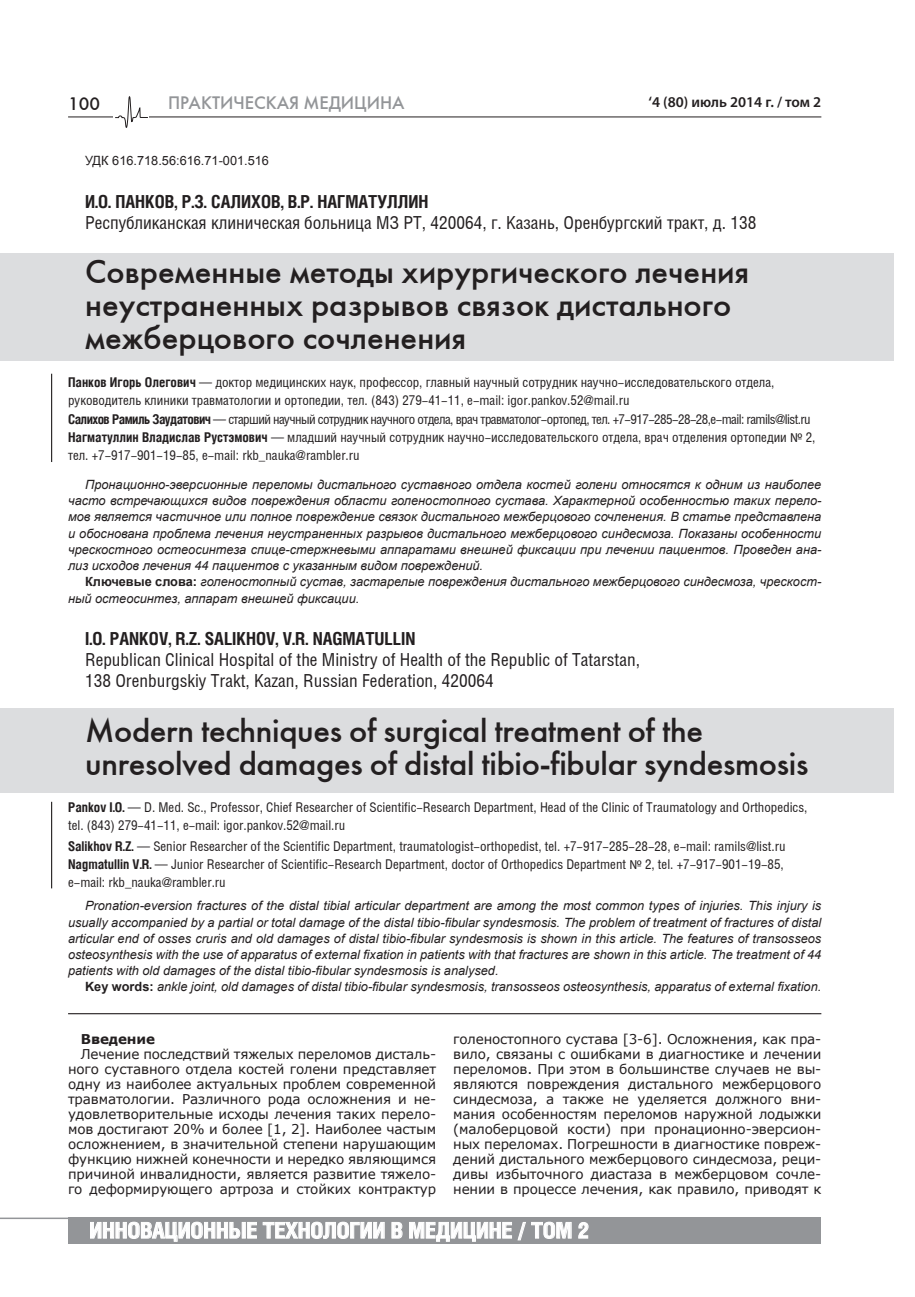
<style>
.page{position:relative;width:915px;height:1297px;background:#fff}
.page>*{position:absolute;margin:0;border:0;box-sizing:border-box;transform-origin:0 0}
.t1{font:33px/33px "Futuris C";color:#231f20}
.t2{font:700 21.75px "Helios Cond";color:#fff;scale:1.05 1}
.t3{font:18px/21px "Helios Cond";color:#231f20}
.t4{font:700 18px "Helios Cond";color:#231f20}
.t5{font:18px "Futuris C";color:#939598}
.t6{font:18px "Futuris C";color:#231f20}
.t7{font:600 15px "Myriad Pro";color:#231f20}
.t8{font:13.5px/18px "Helios Cond";color:#231f20}
.t9{font:13.5px/15px "Verdana";letter-spacing:-.01em;color:#231f20;text-align:justify}
.t10{font:700 13.5px "Verdana";letter-spacing:-.01em;color:#231f20}
.t11{font:italic 12.75px/16.2px "Arial";color:#231f20;text-align:justify}
.t12{font:12.75px "Arial";color:#231f20}
.s1{font-weight:700}
.s2{font-family:"Myriad Pro"}
.s3{font-weight:700;font-style:normal}
</style>
<div class="page">
<hr style="left:68px;top:117px;width:753px;height:1px;background:#231f20">
<div style="left:68px;top:1218px;width:751px;height:26px;background:#939598"></div>
<svg style="left:90px;top:1222px;width:167px;height:19px"></svg>
<svg style="left:263px;top:1222px;width:121px;height:17px"></svg>
<svg style="left:391px;top:1222px;width:11px;height:16px"></svg>
<svg style="left:409px;top:1222px;width:102px;height:19px"></svg>
<svg style="left:517px;top:1222px;width:8px;height:18px"></svg>
<svg style="left:531px;top:1221px;width:40px;height:18px"></svg>
<svg style="left:578px;top:1222px;width:10px;height:16px"></svg>
<hr style="left:0;top:1217px;width:269px;height:2px;background:#939598">
<svg style="left:114px;top:96px;width:35px;height:32px"></svg>
<div style="left:1px;top:708px;width:892px;height:84px;background:#dcdddf"></div>
<div style="left:1px;top:253px;width:892px;height:107px;background:#dcdddf"></div>
<hr style="left:51px;top:374px;width:1px;height:88px;background:#231f20">
<hr style="left:51px;top:802px;width:1px;height:86px;background:#231f20">
<hr style="left:68px;top:1013px;width:753px;height:1px;background:#231f20">
<h3 class="t6" style="left:68px;top:93px;width:33px">100</h3>
<h3 class="t5" style="left:168px;top:92px;width:238px">ПРАКТИЧЕСКАЯ МЕДИЦИНА</h3>
<p class="t7" style="left:648px;top:92px;width:174px">‘4 (80) июль 2014 г. / том 2</p>
<p class="t12" style="left:85px;top:152px;width:185px">УДК 616.718.56:616.71-001.516</p>
<h3 class="t4" style="left:85px;top:190px;width:147px">И.О. ПАН КОВ, Р.З. САЛИХОВ</h3>
<h3 class="t4" style="left:280px;top:190px;width:48px">, В.Р. НАГМАТ</h3>
<h3 class="t4" style="left:377px;top:190px;width:21px">УЛЛИН</h3>
<h3 class="t3" style="left:85px;top:212px;width:672px">Республиканская клиническая больница МЗ РТ, 420064, г. Казань, Оренбургский тракт, д. 138</h3>
<h1 class="t1" style="left:85px;top:255px;width:665px">Современные методы хирургического лечения неустраненных разрывов связок дистального межберцового сочленения</h1>
<p class="t8" style="left:68px;top:373px;width:707px"><span class="s1">Панков Игорь Олегович</span> — доктор медицинских наук, профессор, главный научный сотрудник научно-исследовательского отдела, руководитель клиники травматологии и ортопедии, тел. (843) 279-41-11, е-mail: igor.pankov.52@mail.ru</p>
<p class="t8" style="left:68px;top:410px;width:748px"><span class="s1">Салихов Рамиль Заудатович</span> — старший научный сотрудник научного отдела, врач травматолог-ортопед, тел. +7-917-285-28-28,е-mail: ramils@list.ru<br><span class="s1">Нагматуллин Владислав Рустэмович</span> — младший научный сотрудник научно-исследовательского отдела, врач отделения ортопедии <span class="s2">№</span> 2, тел. +7-917-901-19-85, е-mail: rkb_nauka@rambler.ru</p>
<p class="t11" style="left:68px;top:477px;width:754px;text-indent:17px">Пронационно-эверсионные переломы дистального суставного отдела костей голени относятся к одним из наиболее часто встречающихся видов повреждения области голеностопного сустава. Характерной особенностью таких перело&shy;мов является частичное или полное повреждение связок дистального межберцового сочленения. В статье представлена и обоснована проблема лечения неустраненных разрывов дистального межберцового синдесмоза. Показаны особенности чрескостного остеосинтеза спице-стержневыми аппаратами внешней фиксации при лечении пациентов. Проведен ана&shy;лиз исходов лечения 44 пациентов с указанным видом повреждений.</p>
<p class="t11" style="left:68px;top:574px;width:754px;text-indent:17px"><span class="s3">Ключевые слова:</span> голеностопный сустав, застарелые повреждения дистального межберцового синдесмоза, чрескост&shy;ный остеосинтез, аппарат внешней фиксации.</p>
<h3 class="t4" style="left:85px;top:628px;width:239px">I.O. PAN KOV, R.Z. SALIKHOV, V.R. NAGMAT</h3>
<h3 class="t4" style="left:374px;top:628px;width:41px">ULLIN</h3>
<h3 class="t3" style="left:85px;top:649px;width:556px">Republican Clinical Hospital of the Ministry of Health of the Republic of Tatarstan,<br>138 Orenburgskiy Trakt, Kazan, Russian Federation, 420064</h3>
<h1 class="t1" style="left:85px;top:714px;width:724px">Modern techniques of surgical treatment of the unresolved damages of distal tibio-fibular syndesmosis</h1>
<p class="t8" style="left:68px;top:798px;width:740px"><span class="s1">Pankov I.O.</span> — D. Med. Sc., Professor, Chief Researcher of Scientific-Research Department, Head of the Clinic of Traumatology and Orthopedics, tel. (843) 279-41-11, е-mail: igor.pankov.52@mail.ru</p>
<p class="t8" style="left:68px;top:837px;width:718px"><span class="s1">Salikhov R.Z.</span> — Senior Researcher of the Scientific Department, traumatologist-orthopedist, tel. +7-917-285-28-28, е-mail: ramils@list.ru<br><span class="s1">Nagmatullin V.R.</span> — Junior Researcher of Scientific-Research Department, doctor of Orthopedics Department <span class="s2">№</span> 2, tel. +7-917-901-19-85, е-mail: rkb_nauka@rambler.ru</p>
<p class="t11" style="left:68px;top:898px;width:754px;text-indent:17px">Pronation-eversion fractures of the distal tibial articular department are among the most common types of injuries. This injury is usually accompanied by a partial or total damage of the distal tibio-fibular syndesmosis. The problem of treatment of fractures of distal articular end of osses cruris and old damages of distal tibio-fibular syndesmosis is shown in this article. The features of transosseos osteosynthesis with the use of apparatus of external fixation in patients with that fractures are shown in this article. The treatment of 44 patients with old damages of the distal tibio-fibular syndesmosis is analysed.</p>
<p class="t11" style="left:85px;top:979px;width:737px"><span class="s3">Key words:</span> ankle joint, old damages of distal tibio-fibular syndesmosis, transosseos osteosynthesis, apparatus of external fixation.</p>
<p class="t10" style="left:81px;top:1029px;width:76px">Введение</p>
<p class="t9" style="left:68px;top:1046px;width:369px;text-indent:13px">Лечение последствий тяжелых переломов дисталь&shy;ного суставного отдела костей голени представляет одну из наиболее актуальных проблем современной травматологии. Различного рода осложнения и не&shy;удовлетворительные исходы лечения таких перело&shy;мов достигают 20% и более [1, 2]. Наиболее частым осложнением, в значительной степени нарушающим функцию нижней конечности и нередко являющимся причиной инвалидности, является развитие тяжело&shy;го деформирующего артроза и стойких контрактур</p>
<p class="t9" style="left:453px;top:1031px;width:369px">голеностопного сустава [3-6]. Осложнения, как пра&shy;вило, связаны с ошибками в диагностике и лечении переломов. При этом в большинстве случаев не вы&shy;являются повреждения дистального межберцового синдесмоза, а также не уделяется должного вни&shy;мания особенностям переломов наружной лодыжки (малоберцовой кости) при пронационно-эверсион&shy;ных переломах. Погрешности в диагностике повреж&shy;дений дистального межберцового синдесмоза, реци&shy;дивы избыточного диастаза в межберцовом сочле&shy;нении в процессе лечения, как правило, приводят к</p>
<h2 class="t2" style="left:89px;top:1217px;width:434px">инновационные технологии в медицине / ТОМ</h2>
<h2 class="t2" style="left:577px;top:1217px;width:12px">2</h2>
</div>
